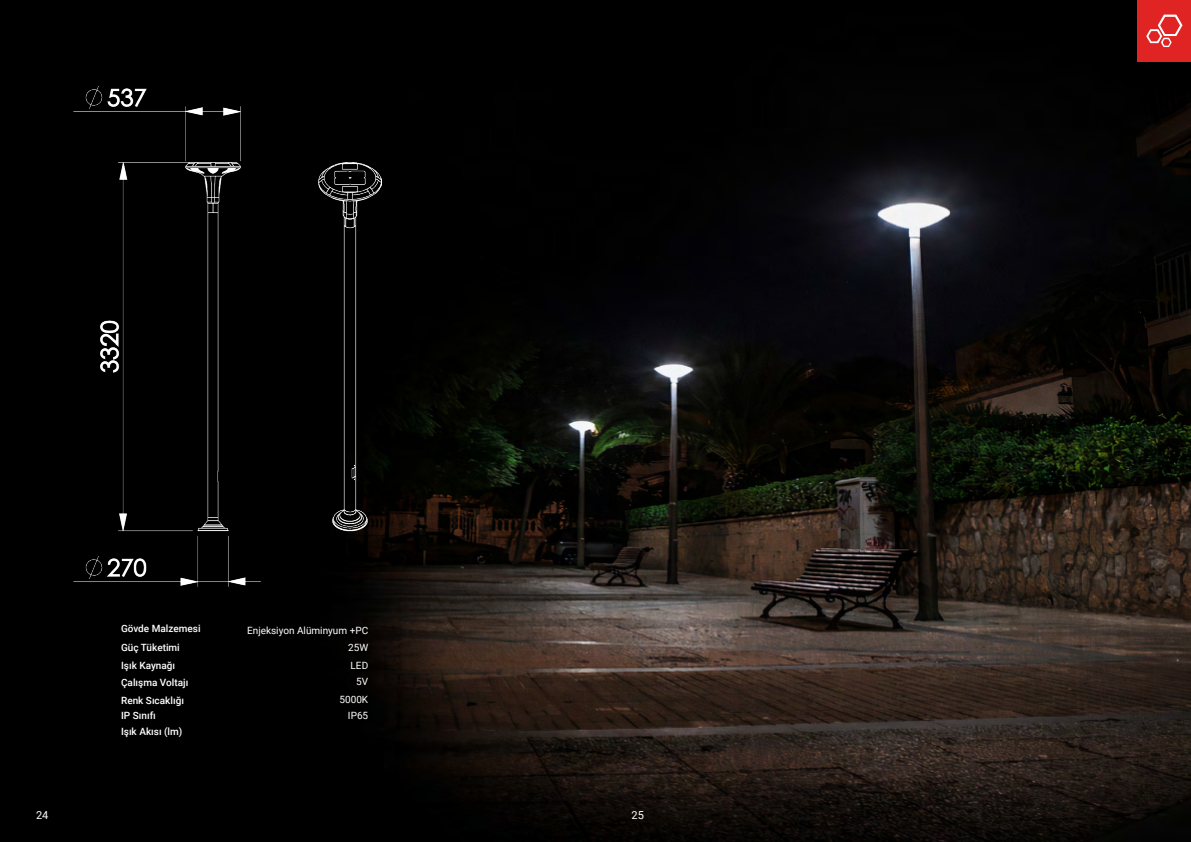
<style>
.page{position:relative;width:1191px;height:842px;background:#fff}
.page>*{position:absolute;margin:0;border:0;box-sizing:border-box;transform-origin:0 0}
.t1{font:11px "Roboto";color:#fff}
.t2{font:500 10px/17.4px "Roboto";color:#fff}
.t3{font:10px/17.1px "Roboto";color:#fff;text-align:right}
</style>
<div class="page">
<img style="left:0;top:0;width:1191px;height:842px">
<div style="left:74px;top:85px;width:308px;height:502px;background:#000"></div>
<div style="left:1137px;top:0;width:54px;height:62px;background:#e02424"></div>
<svg style="left:1146px;top:15px;width:36px;height:32px"></svg>
<p class="t2" style="left:121px;top:619px;width:81px;line-height:19px">Gövde Malzemesi<br>Güç Tüketimi</p>
<p class="t2" style="left:121px;top:656px;width:69px">Işık Kaynağı<br>Çalışma Voltajı<br>Renk Sıcaklığı</p>
<p class="t2" style="left:121px;top:707px;width:63px;line-height:15.6px">IP Sınıfı<br>Işık Akısı (lm)</p>
<p class="t3" style="left:247px;top:621px;width:123px">Enjeksiyon Alüminyum +PC<br>25W</p>
<p class="t3" style="left:350px;top:657px;width:19px;line-height:15.9px;text-align:center">LED<br>5V</p>
<p class="t3" style="left:339px;top:691px;width:30px;line-height:16.3px">5000K<br>IP65</p>
<p class="t1" style="left:36px;top:807px;width:14px">24</p>
<p class="t1" style="left:631px;top:807px;width:14px">25</p>
</div>
